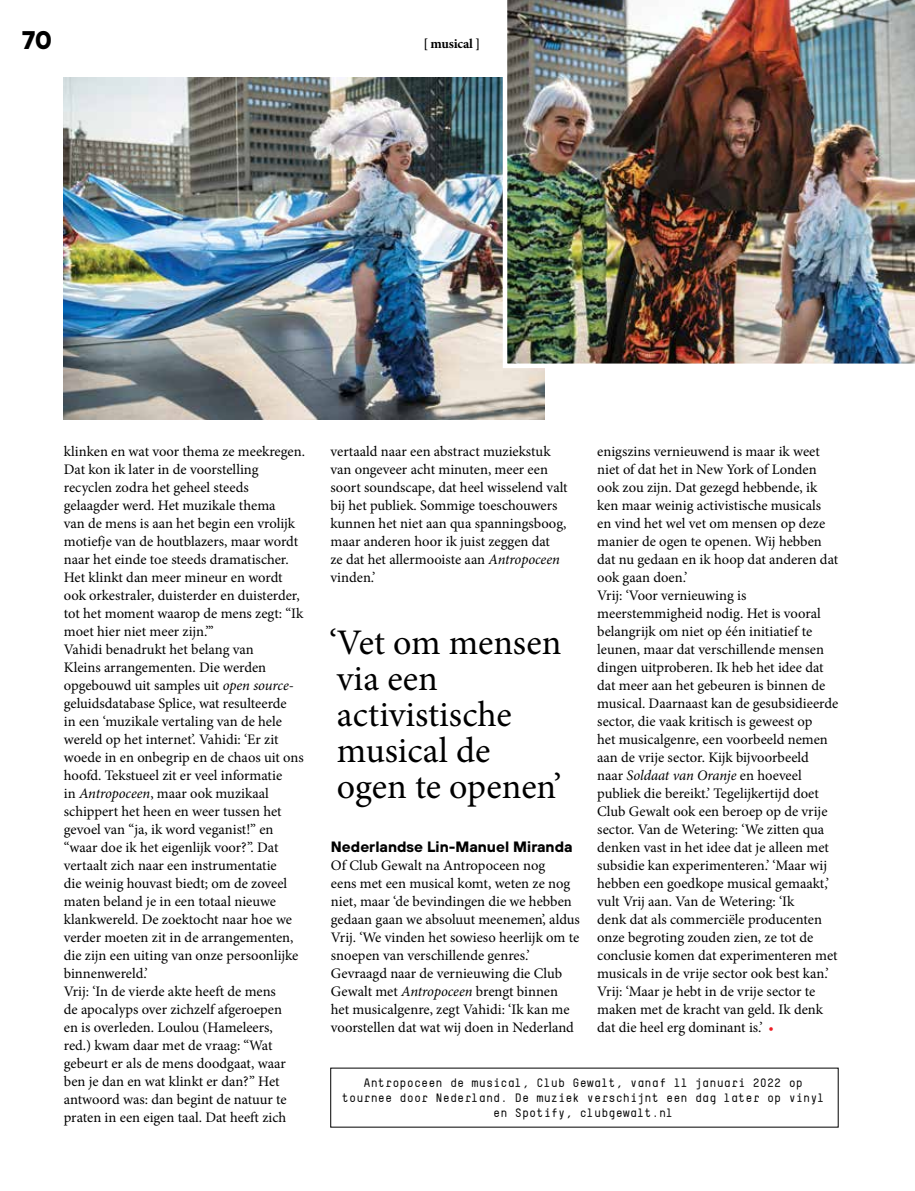
<style>
.page{position:relative;width:915px;height:1191px;background:#fff}
.page>*{position:absolute;margin:0;border:0;box-sizing:border-box;transform-origin:0 0}
.t1{font:36px/36px "Minion Pro";color:#000}
.t2{font:700 25.5px "TT Hoves";color:#000}
.t3{font:700 15px "TT Hoves";color:#000}
.t4{font:14.55px/18px "Minion Pro";color:#000}
.t5{font:700 13.5px "Minion Pro";letter-spacing:-.02em;color:#000}
.t6{font:700 12px/15px "TSTAR Mono Round";color:#000;text-align:center}
.s1{font-style:italic}
.s2{font-size:13.8px;color:#ed1d24}
</style>
<div class="page">
<img style="left:64px;top:78px;width:480px;height:342px">
<img style="left:502px;top:0;width:412px;height:368px">
<h2 class="t2" style="left:22px;top:23px;width:32px">70</h2>
<p class="t5" style="left:423px;top:35px;width:58px">[ musical ]</p>
<p class="t4" style="left:64px;top:442px;width:242px">klinken en wat voor thema ze meekregen.<br>Dat kon ik later in de voorstelling recyclen zodra het geheel steeds gelaagder werd. Het muzikale thema<br>van de mens is aan het begin een vrolijk motiefje van de houtblazers, maar wordt naar het einde toe steeds dramatischer.<br>Het klinkt dan meer mineur en wordt ook orkestraler, duisterder en duisterder, tot het moment waarop de mens zegt: “Ik moet hier niet meer zijn.”’<br>Vahidi benadrukt het belang van<br>Kleins arrangementen. Die werden opgebouwd uit samples uit <span class="s1">open source&shy;</span>geluidsdatabase Splice, wat resulteerde<br>in een ‘muzikale vertaling van de hele wereld op het internet’. Vahidi: ‘Er zit woede in en onbegrip en de chaos uit ons hoofd. Tekstueel zit er veel informatie<br>in <span class="s1">Antropoceen</span>, maar ook muzikaal schippert het heen en weer tussen het gevoel van “ja, ik word veganist!” en “waar doe ik het eigenlijk voor?”. Dat vertaalt zich naar een instrumentatie<br>die weinig houvast biedt; om de zoveel maten beland je in een totaal nieuwe klankwereld. De zoektocht naar hoe we verder moeten zit in de arrangementen, die zijn een uiting van onze persoonlijke binnenwereld.’<br>Vrij: ‘In de vierde akte heeft de mens<br>de apocalyps over zichzelf afgeroepen<br>en is overleden. Loulou (Hameleers,<br>red.) kwam daar met de vraag: “Wat gebeurt er als de mens doodgaat, waar ben je dan en wat klinkt er dan?” Het antwoord was: dan begint de natuur te praten in een eigen taal. Dat heeft zich</p>
<p class="t4" style="left:330px;top:442px;width:239px">vertaald naar een abstract muziekstuk van ongeveer acht minuten, meer een soort soundscape, dat heel wisselend valt bij het publiek. Sommige toeschouwers kunnen het niet aan qua spanningsboog, maar anderen hoor ik juist zeggen dat<br>ze dat het allermooiste aan <span class="s1">Antropoceen </span>vinden.’</p>
<p class="t4" style="left:597px;top:442px;width:242px">enigszins vernieuwend is maar ik weet niet of dat het in New York of Londen ook zou zijn. Dat gezegd hebbende, ik ken maar weinig activistische musicals en vind het wel vet om mensen op deze manier de ogen te openen. Wij hebben dat nu gedaan en ik hoop dat anderen dat ook gaan doen.’<br>Vrij: ‘Voor vernieuwing is meerstemmigheid nodig. Het is vooral belangrijk om niet op één initiatief te leunen, maar dat verschillende mensen dingen uitproberen. Ik heb het idee dat dat meer aan het gebeuren is binnen de musical. Daarnaast kan de gesubsidieerde sector, die vaak kritisch is geweest op<br>het musicalgenre, een voorbeeld nemen aan de vrije sector. Kijk bijvoorbeeld naar <span class="s1">Soldaat van Oranje</span> en hoeveel publiek die bereikt.’ Tegelijkertijd doet Club Gewalt ook een beroep op de vrije sector. Van de Wetering: ‘We zitten qua denken vast in het idee dat je alleen met subsidie kan experimenteren.’ ‘Maar wij hebben een goedkope musical gemaakt,’ vult Vrij aan. Van de Wetering: ‘Ik<br>denk dat als commerciële producenten onze begroting zouden zien, ze tot de conclusie komen dat experimenteren met musicals in de vrije sector ook best kan.’ Vrij: ‘Maar je hebt in de vrije sector te maken met de kracht van geld. Ik denk dat die heel erg dominant is.’ <span class="s2">•</span></p>
<h1 class="t1" style="left:329px;top:624px;width:234px">‘Vet om mensen via een activistische musical de ogen te openen’</h1>
<p class="t3" style="left:331px;top:836px;width:243px">Nederlandse Lin-Manuel Miranda</p>
<p class="t4" style="left:331px;top:856px;width:250px">Of Club Gewalt na Antropoceen nog<br>eens met een musical komt, weten ze nog niet, maar ‘de bevindingen die we hebben gedaan gaan we absoluut meenemen’, aldus Vrij. ‘We vinden het sowieso heerlijk om te snoepen van verschillende genres.’ Gevraagd naar de vernieuwing die Club Gewalt met <span class="s1">Antropoceen</span> brengt binnen het musicalgenre, zegt Vahidi: ‘Ik kan me voorstellen dat wat wij doen in Nederland</p>
<p class="t6" style="left:342px;top:1075px;width:484px">Antropoceen de musical, Club Gewalt, vanaf 11 januari 2022 op tournee door Nederland. De muziek verschijnt een dag later op vinyl en Spotify, clubgewalt.nl</p>
</div>
